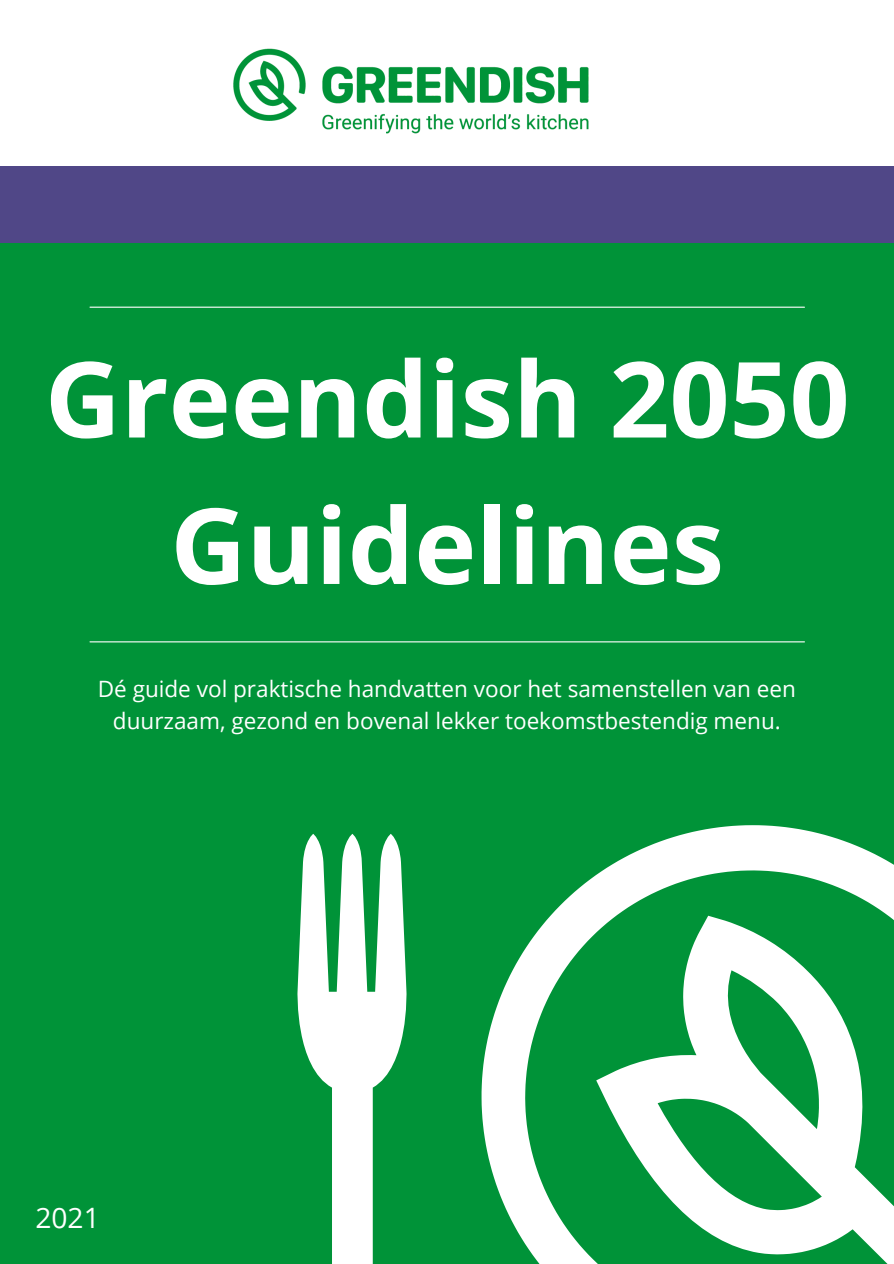
<style>
.page{position:relative;width:894px;height:1264px;background:#fff}
.page>*{position:absolute;margin:0;border:0;box-sizing:border-box;transform-origin:0 0}
.t1{font:700 105.15px/146.4px "Open Sans";color:#fff;text-align:center}
.t2{font:28.05px "Open Sans";color:#fff}
.t3{font:22.5px/31.5px "Open Sans";color:#fff;text-align:center}
</style>
<div class="page">
<div style="left:0;top:0;width:893px;height:1263px;background:#009338"></div>
<div style="left:0;top:0;width:893px;height:201px;background:#fff"></div>
<div style="left:0;top:166px;width:893px;height:77px;background:#504787"></div>
<img style="left:233px;top:48px;width:356px;height:86px">
<svg style="left:481px;top:825px;width:412px;height:438px"></svg>
<svg style="left:297px;top:834px;width:110px;height:429px;fill:#fff"></svg>
<hr style="left:90px;top:641px;width:714px;height:1px;background:#fff">
<hr style="left:90px;top:306px;width:714px;height:2px;background:#fff">
<p class="t1" style="left:45px;top:323px;width:806px">Greendish 2050<br>Guidelines</p>
<p class="t3" style="left:98px;top:672px;width:699px">Dé guide vol praktische handvatten voor het samenstellen van een duurzaam, gezond en bovenal lekker toekomstbestendig menu.</p>
<p class="t2" style="left:35px;top:1198px;width:66px">2021</p>
</div>
